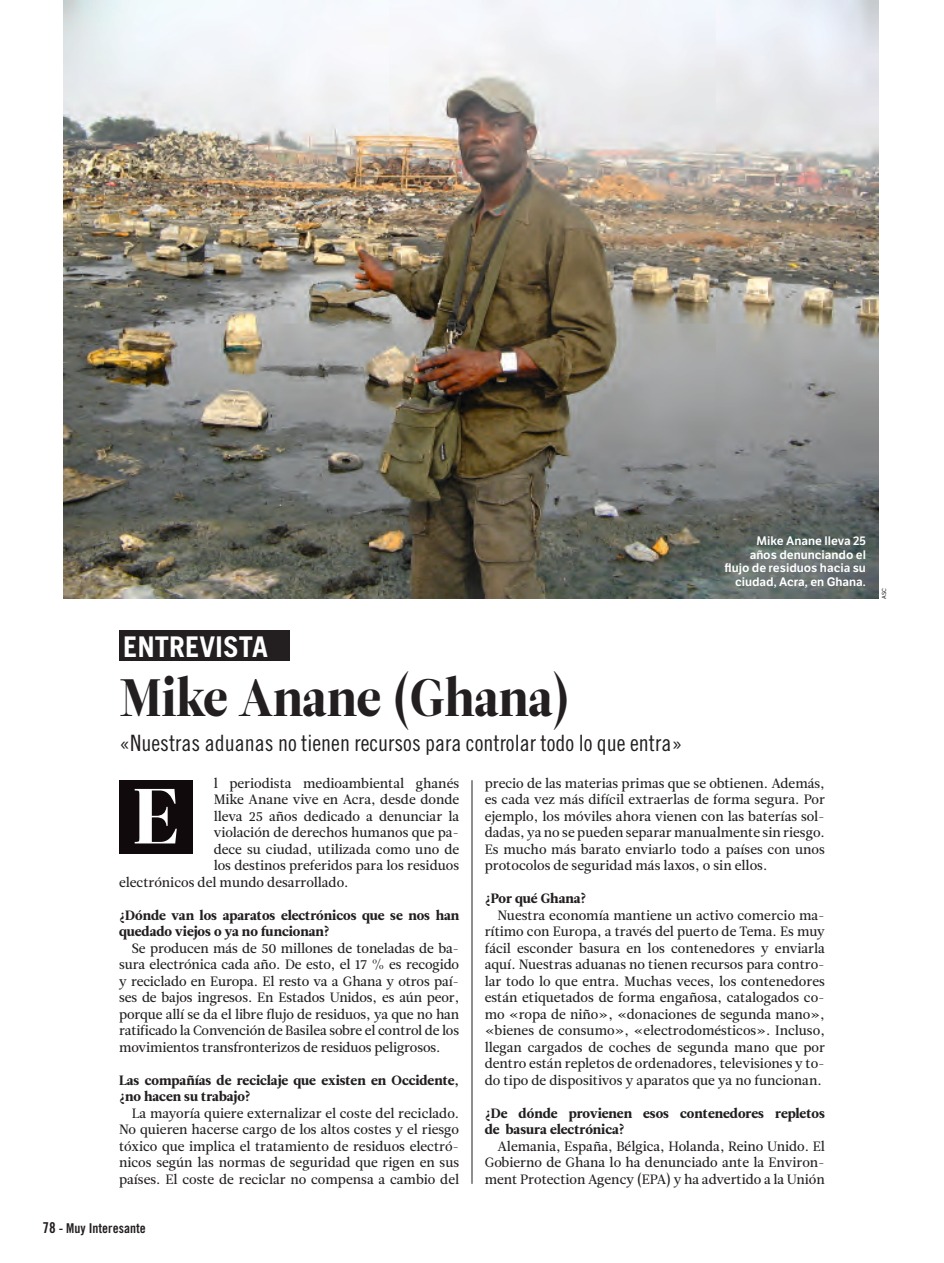
<style>
.page{position:relative;width:944px;height:1263px;background:#fff}
.page>*{position:absolute;margin:0;border:0;box-sizing:border-box;transform-origin:0 0}
.CAPITULAR_2018{font:77.85px "Leitura Display";color:#fff}
.TÍTULO_ARTÍCULO_2018{font:52.5px "Leitura Display";color:#231f20;scale:.92 1}
.CABECERA_SECUNDARIA{font:700 28.5px "Trade Gothic";color:#fff}
.ENTRADILLA_2018{font:22.5px "Trade Gothic Cond Eighteen";color:#231f20}
.TEXTO_GENERAL_2018_S{font:13.5px/16.5px "Leitura News Roman 2";color:#231f20;text-align:justify}
.TEXTO_GENERAL_2018_S-2{font:13.5px/16.5px "Leitura News Roman 4";color:#231f20}
.PIE_BLANCO_2018{font:13.5px "Trade Gothic Bold Cond Twenty";color:#231f20}
.PIE_BLANCO_2018-2{font:600 12px/13.5px "LFT Etica";color:#fff;text-align:right}
.CREDITO_NEGRO_2018{font:5.7px "LFT Etica";color:#231f20}
.s1{font-size:15px}
</style>
<div class="page">
<hr style="left:472px;top:780px;width:1px;height:404px;background:#231f20">
<img style="left:64px;top:0;width:815px;height:598px">
<div style="left:119px;top:780px;width:73px;height:73px;background:#110a0c"></div>
<div style="left:119px;top:631px;width:170px;height:30px;background:#231f20"></div>
<p class="CABECERA_SECUNDARIA" style="left:123px;top:629px;width:146px">ENTREVISTA</p>
<p class="PIE_BLANCO_2018-2" style="left:724px;top:534px;width:143px">Mike Anane lleva 25<br>años denunciando el flujo de residuos hacia su ciudad, Acra, en Ghana.</p>
<p class="TÍTULO_ARTÍCULO_2018" style="left:119px;top:662px;width:492px">Mike Anane (Ghana)</p>
<p class="ENTRADILLA_2018" style="left:119px;top:729px;width:565px">«Nuestras aduanas no tienen recursos para controlar todo lo que entra»</p>
<p class="CAPITULAR_2018" style="left:132px;top:764px;width:48px">E</p>
<p class="TEXTO_GENERAL_2018_S" style="left:485px;top:775px;width:342px">precio de las materias primas que se obtienen. Además, es cada vez más difícil extraerlas de forma segura. Por ejemplo, los móviles ahora vienen con las baterías sol&shy;dadas, ya no se pueden separar manualmente sin riesgo.<br>Es mucho más barato enviarlo todo a países con unos protocolos de seguridad más laxos, o sin ellos.</p>
<p class="TEXTO_GENERAL_2018_S-2" style="left:485px;top:890px;width:103px">¿Por qué Ghana?</p>
<p class="TEXTO_GENERAL_2018_S" style="left:485px;top:907px;width:342px;text-indent:13px">Nuestra economía mantiene un activo comercio ma&shy;rítimo con Europa, a través del puerto de Tema. Es muy fácil esconder basura en los contenedores y enviarla aquí. Nuestras aduanas no tienen recursos para contro&shy;lar todo lo que entra. Muchas veces, los contenedores están etiquetados de forma engañosa, catalogados co&shy;mo «ropa de niño», «donaciones de segunda mano», «bienes de consumo», «electrodomésticos». Incluso, llegan cargados de coches de segunda mano que por dentro están repletos de ordenadores, televisiones y to&shy;do tipo de dispositivos y aparatos que ya no funcionan.</p>
<p class="TEXTO_GENERAL_2018_S-2" style="left:485px;top:1105px;width:342px">¿De dónde provienen esos contenedores repletos de basura electrónica?</p>
<p class="TEXTO_GENERAL_2018_S" style="left:485px;top:1138px;width:342px;text-indent:13px">Alemania, España, Bélgica, Holanda, Reino Unido. El Gobierno de Ghana lo ha denunciado ante la Environ&shy;ment Protection Agency (EPA) y ha advertido a la Unión</p>
<p class="TEXTO_GENERAL_2018_S" style="left:214px;top:775px;width:247px">l periodista medioambiental ghanés</p>
<p class="TEXTO_GENERAL_2018_S" style="left:214px;top:791px;width:247px">Mike Anane vive en Acra, desde donde</p>
<p class="TEXTO_GENERAL_2018_S" style="left:214px;top:808px;width:247px">lleva 25 años dedicado a denunciar la</p>
<p class="TEXTO_GENERAL_2018_S" style="left:214px;top:824px;width:247px">violación de derechos humanos que pa-</p>
<p class="TEXTO_GENERAL_2018_S" style="left:214px;top:841px;width:247px">dece su ciudad, utilizada como uno de</p>
<p class="TEXTO_GENERAL_2018_S" style="left:214px;top:857px;width:247px">los destinos preferidos para los residuos</p>
<p class="TEXTO_GENERAL_2018_S" style="left:119px;top:874px;width:231px">electrónicos del mundo desarrollado.</p>
<p class="TEXTO_GENERAL_2018_S-2" style="left:119px;top:907px;width:342px">¿Dónde van los aparatos electrónicos que se nos han quedado viejos o ya no funcionan?</p>
<p class="TEXTO_GENERAL_2018_S" style="left:119px;top:940px;width:342px;text-indent:13px">Se producen más de 50 millones de toneladas de ba&shy;sura electrónica cada año. De esto, el 17 % es recogido y reciclado en Europa. El resto va a Ghana y otros paí&shy;ses de bajos ingresos. En Estados Unidos, es aún peor, porque allí se da el libre flujo de residuos, ya que no han ratificado la Convención de Basilea sobre el control de los movimientos transfronterizos de residuos peligrosos.</p>
<p class="TEXTO_GENERAL_2018_S-2" style="left:119px;top:1072px;width:342px">Las compañías de reciclaje que existen en Occidente, ¿no hacen su trabajo?</p>
<p class="TEXTO_GENERAL_2018_S" style="left:119px;top:1105px;width:342px;text-indent:13px">La mayoría quiere externalizar el coste del reciclado.<br>No quieren hacerse cargo de los altos costes y el riesgo tóxico que implica el tratamiento de residuos electró&shy;nicos según las normas de seguridad que rigen en sus países. El coste de reciclar no compensa a cambio del</p>
<p class="PIE_BLANCO_2018" style="left:43px;top:1220px;width:105px"><span class="s1">78</span> - Muy Interesante</p>
<p class="CREDITO_NEGRO_2018" style="left:881px;top:598px;width:12px;rotate:-90deg">ASC</p>
</div>
